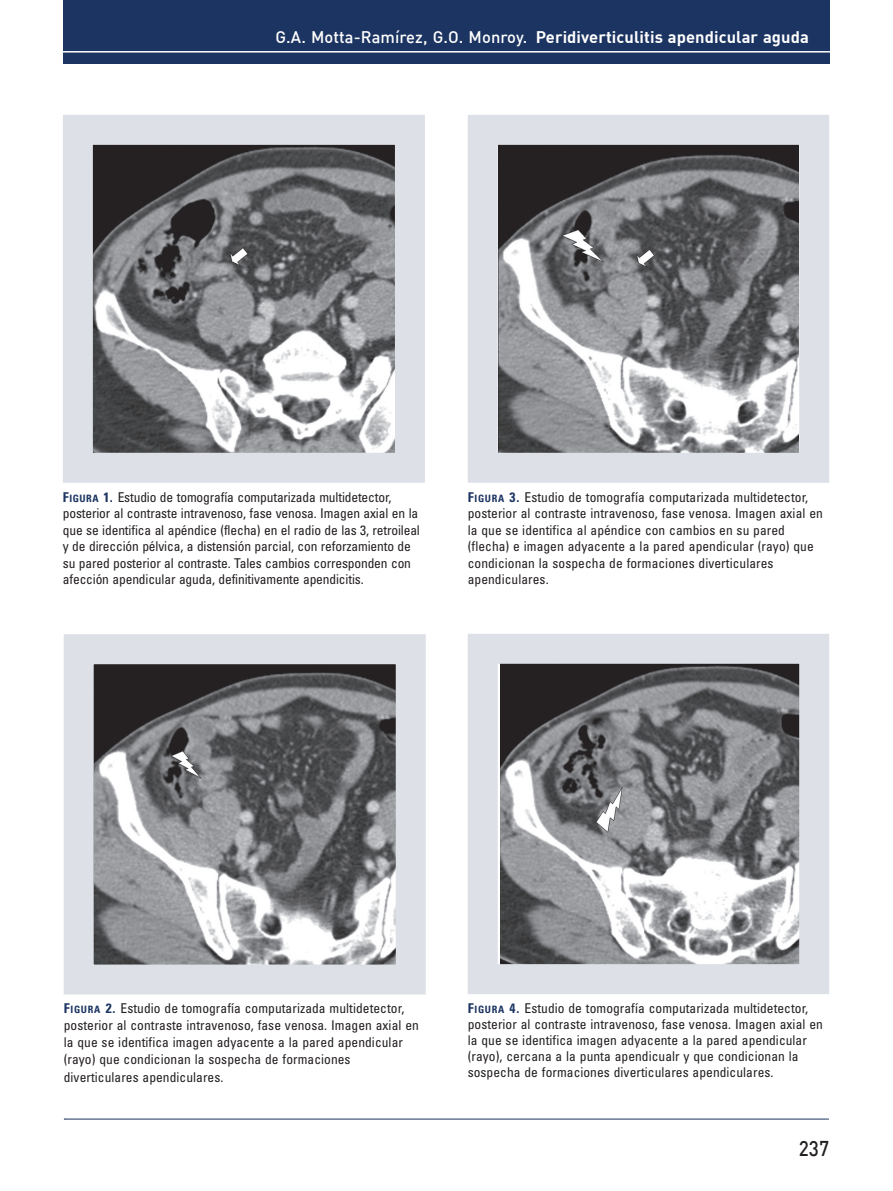
<style>
.page{position:relative;width:893px;height:1191px;background:#fff}
.page>*{position:absolute;margin:0;border:0;box-sizing:border-box;transform-origin:0 0}
.t1{font:500 21px "DIN";color:#231f20;scale:.9 1}
.t2{font:700 16.5px "DIN";letter-spacing:.005em;color:#fff}
.t3{font:condensed 13.5px/16.5px "Univers LT Std";letter-spacing:.005em;color:#231f20}
.s1{font-weight:500}
.s2{font-weight:700;color:#1b3461}
.s3{font-weight:700;font-size:10.2px;color:#1b3461}
</style>
<div class="page">
<div style="left:59px;top:1114px;width:772px;height:7px;background:#1b3461;opacity:.4"></div>
<div style="left:64px;top:0;width:766px;height:64px;background:#1b3461"></div>
<hr style="left:60px;top:51px;width:774px;height:2px;background:#fff">
<svg style="left:63px;top:115px;width:362px;height:368px;background:#9a9c9f"></svg>
<svg style="left:64px;top:634px;width:362px;height:361px;background:#9a9c9f"></svg>
<svg style="left:468px;top:115px;width:361px;height:368px;background:#9b9da0"></svg>
<svg style="left:468px;top:634px;width:361px;height:360px;background:#9fa1a4"></svg>
<p class="t2" style="left:275px;top:26px;width:535px"><span class="s1">G.A. Motta-Ramírez, G.O. Monroy.</span> Peridiverticulitis apendicular aguda</p>
<p class="t3" style="left:63px;top:488px;width:359px"><span class="s2">F</span><span class="s3">IGURA</span> <span class="s2">1.</span> Estudio de tomografía computarizada multidetector, posterior al contraste intravenoso, fase venosa. Imagen axial en la que se identifica al apéndice (flecha) en el radio de las 3, retroileal y de dirección pélvica, a distensión parcial, con reforzamiento de su pared posterior al contraste. Tales cambios corresponden con afección apendicular aguda, definitivamente apendicitis.</p>
<p class="t3" style="left:468px;top:488px;width:357px"><span class="s2">F</span><span class="s3">IGURA</span> <span class="s2">3.</span> Estudio de tomografía computarizada multidetector, posterior al contraste intravenoso, fase venosa. Imagen axial en la que se identifica al apéndice con cambios en su pared (flecha) e imagen adyacente a la pared apendicular (rayo) que condicionan la sospecha de formaciones diverticulares apendiculares.</p>
<p class="t3" style="left:64px;top:999px;width:357px;line-height:17.1px"><span class="s2">F</span><span class="s3">IGURA</span> <span class="s2">2.</span> Estudio de tomografía computarizada multidetector, posterior al contraste intravenoso, fase venosa. Imagen axial en la que se identifica imagen adyacente a la pared apendicular (rayo) que condicionan la sospecha de formaciones diverticulares apendiculares.</p>
<p class="t3" style="left:468px;top:1000px;width:357px;line-height:16px"><span class="s2">F</span><span class="s3">IGURA</span> <span class="s2">4.</span> Estudio de tomografía computarizada multidetector, posterior al contraste intravenoso, fase venosa. Imagen axial en la que se identifica imagen adyacente a la pared apendicular (rayo), cercana a la punta apendicualr y que condicionan la sospecha de formaciones diverticulares apendiculares.</p>
<h1 class="t1" style="left:799px;top:1135px;width:35px">237</h1>
</div>
